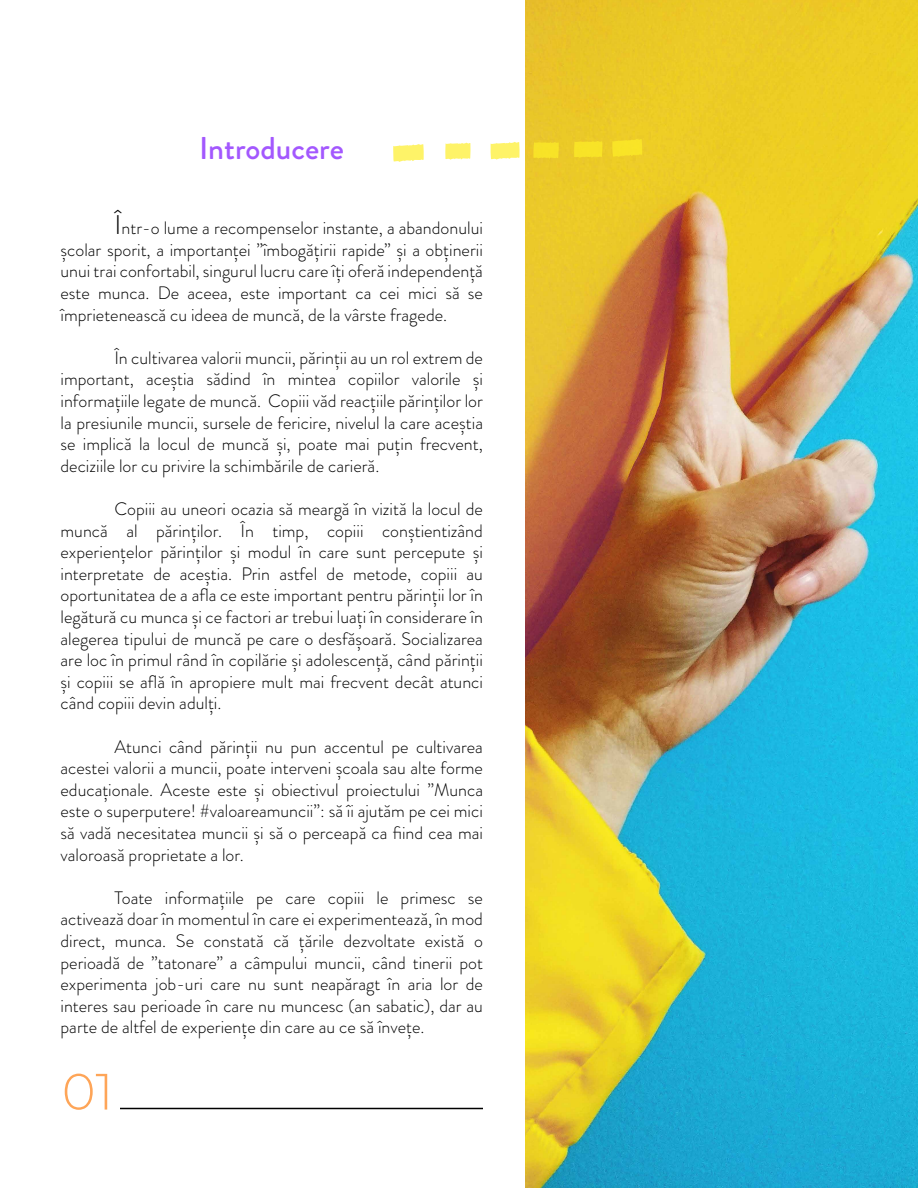
<style>
.page{position:relative;width:918px;height:1188px;background:#fff}
.page>*{position:absolute;margin:0;border:0;box-sizing:border-box;transform-origin:0 0}
.t1{font:300 51px "Montserrat";color:#fea558}
.t2{font:500 31.5px "Brandon Grotesque";color:#a358fe}
.t3{font:300 18px/21.6px "Brandon Grotesque";color:#000;text-align:justify}
.s1{font-size:27px}
</style>
<div class="page">
<img style="left:525px;top:0;width:393px;height:1188px">
<hr style="left:120px;top:1108px;width:363px;height:1px;background:#000">
<svg style="left:393px;top:144px;width:31px;height:18px"></svg>
<svg style="left:445px;top:143px;width:25px;height:17px"></svg>
<svg style="left:491px;top:142px;width:29px;height:18px"></svg>
<svg style="left:533px;top:142px;width:26px;height:17px"></svg>
<svg style="left:574px;top:141px;width:28px;height:17px"></svg>
<svg style="left:612px;top:139px;width:30px;height:18px"></svg>
<h2 class="t2" style="left:199px;top:127px;width:146px">Introducere</h2>
<p class="t3" style="left:61px;top:217px;width:424px;text-indent:54px"><span class="s1">Î</span>ntr-o lume a recompenselor instante, a abandonului școlar sporit, a importanței ”îmbogățirii rapide” și a obținerii unui trai confortabil, singurul lucru care îți oferă independență este munca. De aceea, este important ca cei mici să se împrietenească cu ideea de muncă, de la vârste fragede.</p>
<p class="t3" style="left:61px;top:347px;width:424px;text-indent:54px">În cultivarea valorii muncii, părinții au un rol extrem de important, aceștia sădind în mintea copiilor valorile și informațiile legate de muncă. Copiii văd reacțiile părinților lor la presiunile muncii, sursele de fericire, nivelul la care aceștia se implică la locul de muncă și, poate mai puțin frecvent, deciziile lor cu privire la schimbările de carieră.</p>
<p class="t3" style="left:61px;top:498px;width:424px;text-indent:54px">Copiii au uneori ocazia să meargă în vizită la locul de muncă al părinților. În timp, copiii conștientizând experiențelor părinților și modul în care sunt percepute și interpretate de aceștia. Prin astfel de metode, copiii au oportunitatea de a afla ce este important pentru părinții lor în legătură cu munca și ce factori ar trebui luați în considerare în alegerea tipului de muncă pe care o desfășoară. Socializarea are loc în primul rând în copilărie și adolescență, când părinții și copiii se află în apropiere mult mai frecvent decât atunci când copiii devin adulți.</p>
<p class="t3" style="left:61px;top:736px;width:424px;text-indent:54px">Atunci când părinții nu pun accentul pe cultivarea acestei valorii a muncii, poate interveni școala sau alte forme educaționale. Aceste este și obiectivul proiectului ”Munca este o superputere! #valoareamuncii”: să îi ajutăm pe cei mici să vadă necesitatea muncii și să o perceapă ca fiind cea mai valoroasă proprietate a lor.</p>
<p class="t3" style="left:61px;top:887px;width:424px;text-indent:54px">Toate informațiile pe care copiii le primesc se activează doar în momentul în care ei experimentează, în mod direct, munca. Se constată că țările dezvoltate există o perioadă de ”tatonare” a câmpului muncii, când tinerii pot experimenta job-uri care nu sunt neapăragt în aria lor de interes sau perioade în care nu muncesc (an sabatic), dar au parte de altfel de experiențe din care au ce să învețe.</p>
<h1 class="t1" style="left:62px;top:1057px;width:53px">01</h1>
</div>
